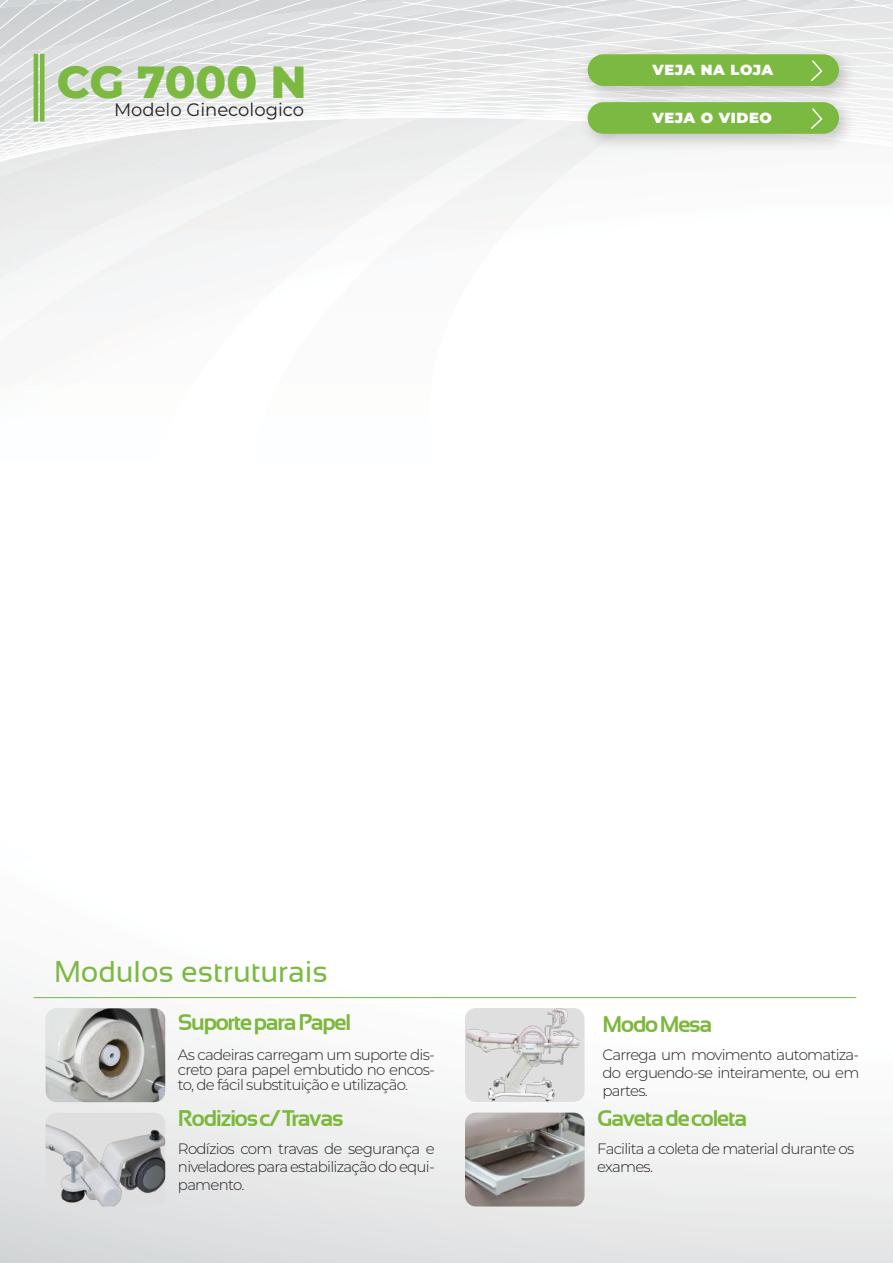
<style>
.page{position:relative;width:893px;height:1263px;background:#fff}
.page>*{position:absolute;margin:0;border:0;box-sizing:border-box;transform-origin:0 0}
.t1{font:800 45px "Montserrat";letter-spacing:-.01em;color:#7bb941}
.t2{font:30px "Sansation";color:#7bb941}
.t3{font:700 22.5px "Sansation";letter-spacing:-.05em;color:#7cb83a}
.t4{font:18px "Montserrat";color:#241f1f}
.t5{font:300 15px/18px "Montserrat";letter-spacing:-.05em;color:#241f1f;text-align:justify}
.t6{font:900 14.7px "Montserrat";letter-spacing:.03em;color:#fff}
</style>
<div class="page">
<svg style="left:0;top:991px;width:893px;height:272px"></svg>
<div style="left:0;top:261px;width:186px;height:15px;background:#f5f6f5"></div>
<div style="left:0;top:246px;width:255px;height:15px;background:#f4f5f5"></div>
<div style="left:0;top:230px;width:317px;height:16px;background:#f4f5f5"></div>
<div style="left:0;top:212px;width:522px;height:18px;background:#f4f3f3"></div>
<div style="left:0;top:193px;width:543px;height:19px;background:#f2f2f2"></div>
<svg style="left:0;top:173px;width:566px;height:20px"></svg>
<div style="left:0;top:166px;width:574px;height:7px;background:#eeefef"></div>
<svg style="left:0;top:154px;width:590px;height:5px"></svg>
<svg style="left:0;top:149px;width:593px;height:5px"></svg>
<svg style="left:0;top:143px;width:579px;height:6px"></svg>
<svg style="left:0;top:136px;width:579px;height:7px"></svg>
<svg style="left:0;top:0;width:809px;height:136px"></svg>
<svg style="left:0;top:0;width:723px;height:127px"></svg>
<svg style="left:0;top:0;width:611px;height:117px"></svg>
<svg style="left:0;top:0;width:517px;height:105px"></svg>
<svg style="left:0;top:0;width:436px;height:92px;background:#dfe0e1"></svg>
<hr style="left:34px;top:54px;width:4px;height:68px;background:#7bb941">
<div style="left:40px;top:54px;width:5px;height:68px;background:#7bb941"></div>
<img style="left:46px;top:1008px;width:119px;height:94px">
<img style="left:46px;top:1113px;width:119px;height:93px">
<img style="left:465px;top:1113px;width:120px;height:93px">
<div style="left:465px;top:1008px;width:120px;height:94px;background:#e0dfdf;border-radius:11px"></div>
<img style="left:466px;top:1008px;width:114px;height:94px">
<hr style="left:34px;top:997px;width:822px;height:1px;background:#7bb941">
<div style="left:579px;top:46px;width:278px;height:58px;background:#241f1f;opacity:.24"></div>
<div style="left:588px;top:54px;width:251px;height:32px;background:#7bb941;border-radius:16px"></div>
<div style="left:579px;top:93px;width:278px;height:59px;background:#241f1f;opacity:.24"></div>
<div style="left:588px;top:102px;width:251px;height:32px;background:#7bb941;border-radius:16px"></div>
<svg style="left:809px;top:0;width:84px;height:152px"></svg>
<h1 class="t1" style="left:57px;top:49px;width:251px">CG 7000 N</h1>
<p class="t4" style="left:114px;top:97px;width:192px">Modelo Ginecologico</p>
<p class="t6" style="left:652px;top:59px;width:122px">VEJA NA LOJA</p>
<p class="t6" style="left:652px;top:107px;width:121px">VEJA O VIDEO</p>
<h2 class="t2" style="left:54px;top:955px;width:275px">Modulos estruturais</h2>
<h3 class="t3" style="left:178px;top:1009px;width:175px">Suporte para Papel</h3>
<p class="t5" style="left:178px;top:1047px;width:258px;line-height:15px">As cadeiras carregam um suporte dis&shy;creto para papel embutido no encos&shy;to, de fácil substituição e utilização.</p>
<h3 class="t3" style="left:178px;top:1105px;width:167px">Rodizios c/ Travas</h3>
<p class="t5" style="left:178px;top:1139px;width:258px">Rodízios com travas de segurança e niveladores para estabilização do equi&shy;pamento.</p>
<h3 class="t3" style="left:602px;top:1011px;width:111px">Modo Mesa</h3>
<p class="t5" style="left:602px;top:1045px;width:258px">Carrega um movimento automatiza&shy;do erguendo-se inteiramente, ou em partes.</p>
<h3 class="t3" style="left:597px;top:1105px;width:151px">Gaveta de coleta</h3>
<p class="t5" style="left:597px;top:1139px;width:258px">Facilita a coleta de material durante os exames.</p>
</div>
